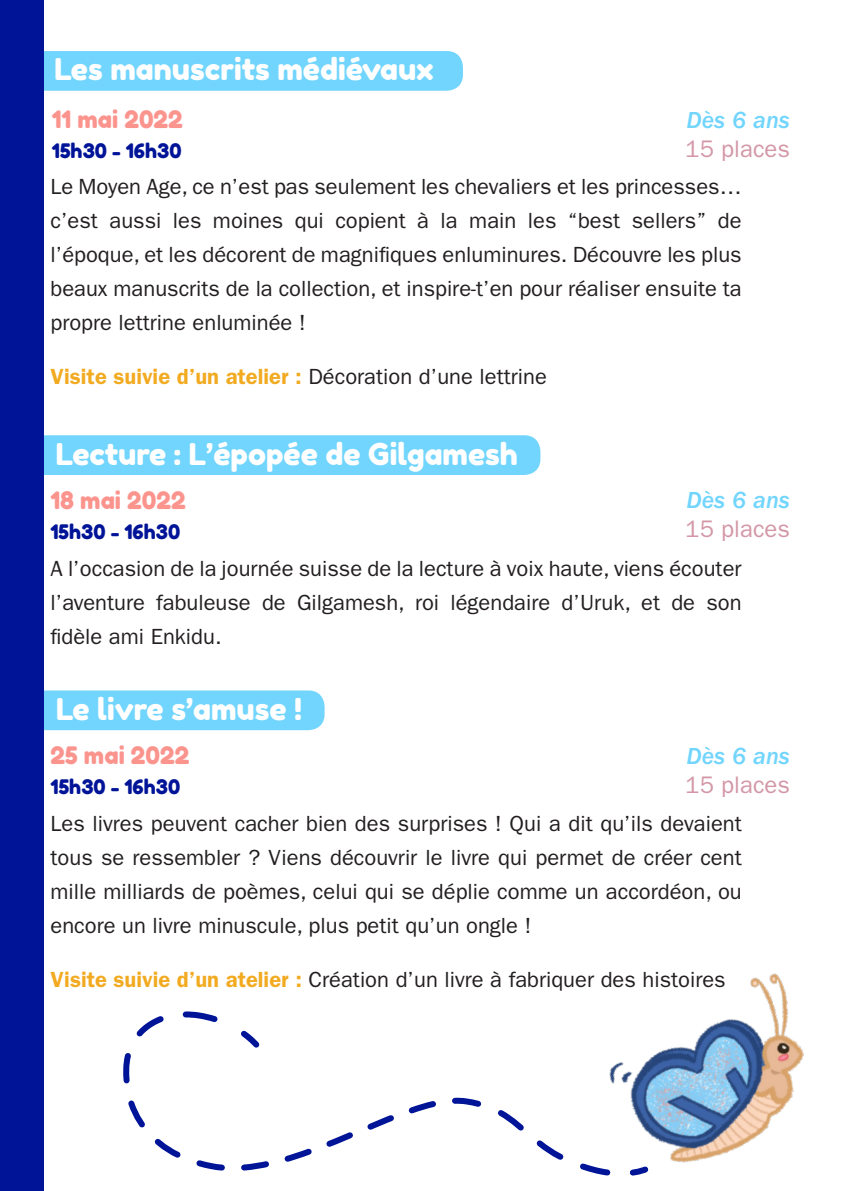
<style>
.page{position:relative;width:842px;height:1191px;background:#fff}
.page>*{position:absolute;margin:0;border:0;box-sizing:border-box;transform-origin:0 0}
.TITRE{font:30px "Fredoka One";color:#fff}
.DATE{font:24px "Fredoka One";color:#fc948e}
.AGE{font:24px "ITC Franklin Gothic Std";color:#d397a7}
.AGE-2{font:24px "ITC Franklin Gothic Std Med It";color:#71d5fd}
.DESCRIPTION{font:22px/34px "ITC Franklin Gothic Std";color:#231f20;text-align:justify}
.DESCRIPTION-2{font:600 22px "ITC Franklin Gothic Std";color:#f2aa21}
.DATE-2{font:20px "Fredoka One";color:#001498}
.s1{font-weight:400;color:#231f20}
.s2{font-weight:600;color:#f2aa21}
</style>
<div class="page">
<div style="left:43px;top:435px;width:497px;height:40px;background:#71d5fd"></div>
<div style="left:43px;top:690px;width:282px;height:40px;background:#71d5fd"></div>
<div style="left:43px;top:51px;width:420px;height:40px;background:#71d5fd"></div>
<div style="left:0;top:0;width:43px;height:1191px;background:#001498"></div>
<img style="left:651px;top:973px;width:153px;height:190px">
<svg style="left:123px;top:1011px;width:528px;height:165px"></svg>
<p class="TITRE" style="left:55px;top:51px;width:380px">Les manuscrits médiévaux</p>
<p class="DATE" style="left:52px;top:104px;width:132px">11 mai 2022</p>
<p class="DATE-2" style="left:52px;top:138px;width:131px">15h30 - 16h30</p>
<p class="AGE-2" style="left:686px;top:107px;width:105px">Dès 6 ans</p>
<p class="AGE" style="left:685px;top:135px;width:106px">15 places</p>
<p class="DESCRIPTION" style="left:50px;top:170px;width:693px">Le Moyen Age, ce n’est pas seulement les chevaliers et les princesses… c’est aussi les moines qui copient à la main les “best sellers” de l’époque, et les décorent de magnifiques enluminures. Découvre les plus beaux manuscrits de la collection, et inspire-t’en pour réaliser ensuite ta propre lettrine enluminée !</p>
<p class="DESCRIPTION-2" style="left:50px;top:364px;width:498px">Visite suivie d’un atelier : <span class="s1">Décoration d’une lettrine</span></p>
<p class="TITRE" style="left:56px;top:435px;width:464px">Lecture : L’épopée de Gilgamesh</p>
<p class="DATE" style="left:50px;top:486px;width:137px">18 mai 2022</p>
<p class="DATE-2" style="left:50px;top:520px;width:131px">15h30 - 16h30</p>
<p class="AGE-2" style="left:686px;top:486px;width:105px">Dès 6 ans</p>
<p class="AGE" style="left:685px;top:515px;width:106px">15 places</p>
<p class="DESCRIPTION" style="left:50px;top:551px;width:693px">A l’occasion de la journée suisse de la lecture à voix haute, viens écouter l’aventure fabuleuse de Gilgamesh, roi légendaire d’Uruk, et de son fidèle ami Enkidu.</p>
<p class="TITRE" style="left:56px;top:690px;width:248px">Le livre s’amuse !</p>
<p class="DATE" style="left:51px;top:741px;width:140px">25 mai 2022</p>
<p class="DATE-2" style="left:51px;top:775px;width:131px">15h30 - 16h30</p>
<p class="AGE-2" style="left:686px;top:742px;width:105px">Dès 6 ans</p>
<p class="AGE" style="left:685px;top:770px;width:106px">15 places</p>
<p class="DESCRIPTION" style="left:51px;top:807px;width:693px">Les livres peuvent cacher bien des surprises ! Qui a dit qu’ils devaient tous se ressembler ? Viens découvrir le livre qui permet de créer cent mille milliards de poèmes, celui qui se déplie comme un accordéon, ou encore un livre minuscule, plus petit qu’un ongle !</p>
<p class="DESCRIPTION" style="left:51px;top:963px;width:677px"><span class="s2">Visite suivie d’un atelier :</span> Création d’un livre à fabriquer des histoires</p>
</div>
